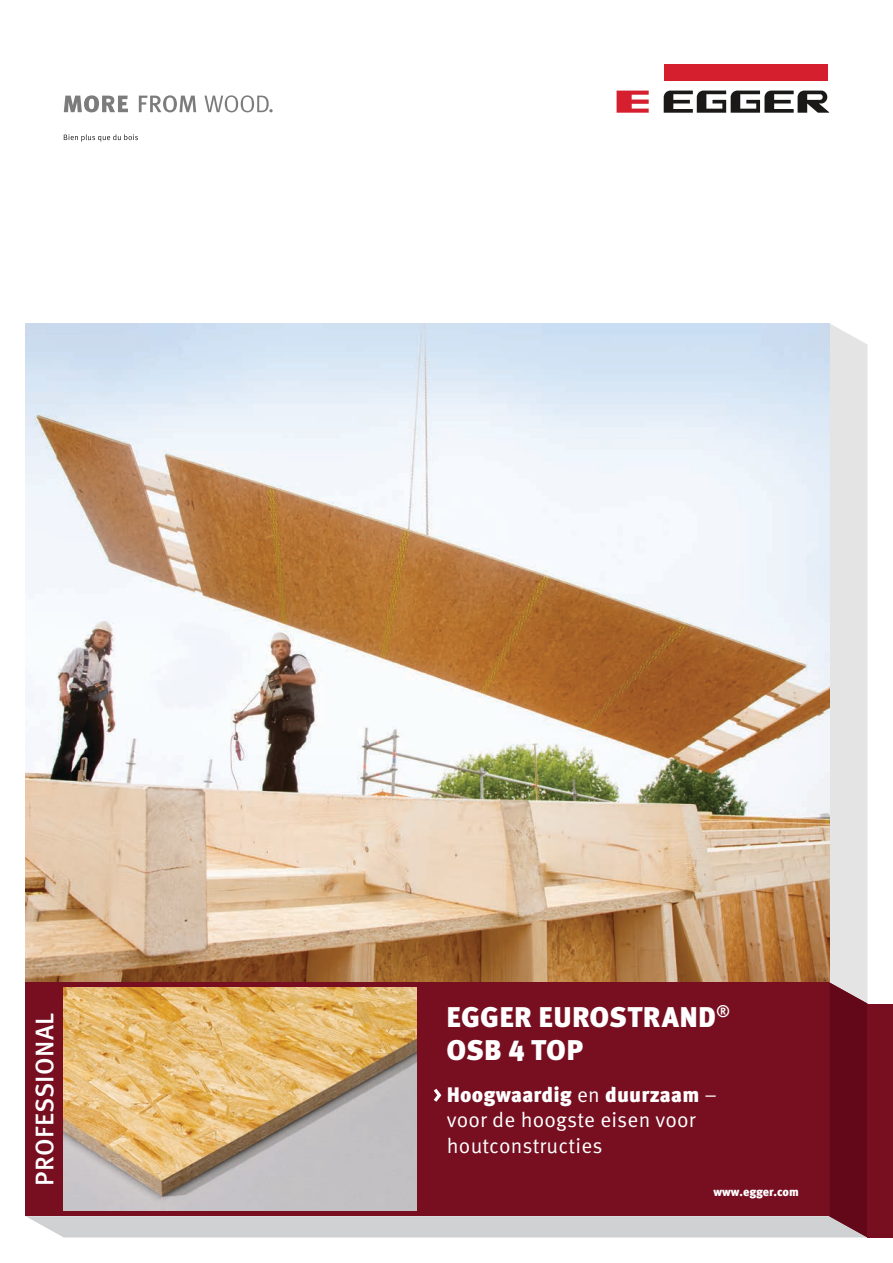
<style>
.page{position:relative;width:893px;height:1263px;background:#fff}
.page>*{position:absolute;margin:0;border:0;box-sizing:border-box;transform-origin:0 0}
.t1{font:900 28.5px/33px "Meta Pro";letter-spacing:.01em;color:#fff}
.t2{font:500 25.5px "Meta Pro";letter-spacing:.01em;color:#fff}
.t3{font:21px/25.5px "Meta Pro";letter-spacing:.01em;color:#fff}
.t4{font:900 12px "Meta Pro";color:#fff}
.s1{font-weight:900}
</style>
<div class="page">
<img style="left:26px;top:323px;width:841px;height:914px">
<div style="left:867px;top:1004px;width:26px;height:233px;background:#770f21"></div>
<svg style="left:64px;top:95px;width:64px;height:17px"></svg>
<svg style="left:139px;top:95px;width:57px;height:17px"></svg>
<svg style="left:204px;top:95px;width:69px;height:17px"></svg>
<svg style="left:64px;top:134px;width:74px;height:8px"></svg>
<div style="left:664px;top:64px;width:163px;height:16px;background:#d51f2e"></div>
<svg style="left:617px;top:91px;width:32px;height:22px"></svg>
<svg style="left:664px;top:91px;width:166px;height:22px"></svg>
<p class="t2" style="left:29px;top:1185px;width:174px;rotate:-90deg">PROFESSIONAL</p>
<h1 class="t1" style="left:447px;top:1001px;width:285px">EGGER EUROSTRAND<sup>®<br></sup>OSB 4 TOP</h1>
<p class="t3" style="left:447px;top:1082px;width:272px"><span class="s1">Hoogwaardig</span> en <span class="s1">duurzaam</span> – voor de hoogste eisen voor houtconstructies</p>
<p class="t4" style="left:713px;top:1184px;width:87px">www.egger.com</p>
</div>
